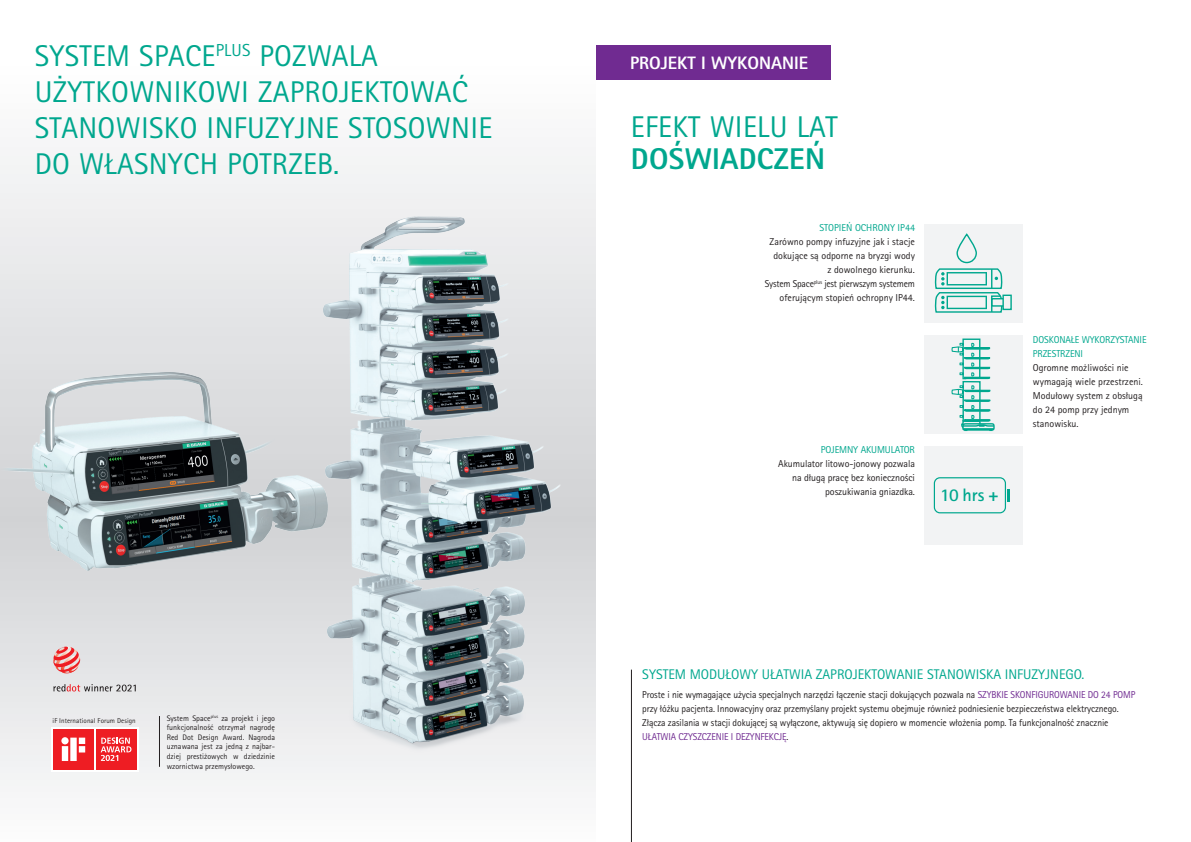
<style>
.page{position:relative;width:1191px;height:842px;background:#fff}
.page>*{position:absolute;margin:0;border:0;box-sizing:border-box;transform-origin:0 0}
.Headline{font:30px/36px "Rotis Sans Serif Pro";letter-spacing:.01em;color:#00a78e}
.t1{font:800 18px "Rotis Sans Serif Pro";color:#fff}
.t2{font:700 18px "Rotis Sans Serif Pro";color:#00a78e}
.t3{font:14px "Rotis Sans Serif Pro";color:#00a78e}
.t4{font:10px/14px "Rotis Sans Serif Pro";letter-spacing:-.01em;color:#231f20;scale:.96 1}
.t5{font:10px/14px "Rotis Sans Serif Pro";letter-spacing:-.01em;color:#231f20;text-align:right}
.t6{font:10px "Rotis Sans Serif Pro";letter-spacing:-.01em;color:#00a78e}
.t7{font:8px/9.6px "Rotis Sans Serif Pro";color:#231f20;text-align:justify}
.t8{font:7px "Rotis Sans Serif Pro";letter-spacing:.01em;color:#231f20}
.s1{font-weight:800}
.s2{color:#00a78e}
.s3{color:#702b91}
</style>
<div class="page">
<hr style="left:631px;top:670px;width:1px;height:172px;background:#231f20">
<div style="left:924px;top:446px;width:98px;height:98px;background:#f2f3f4"></div>
<div style="left:933px;top:477px;width:73px;height:36px;border:1px solid #00a78e;border-radius:6px"></div>
<svg style="left:1007px;top:489px;width:3px;height:13px"></svg>
<div style="left:924px;top:336px;width:98px;height:98px;background:#f2f3f4"></div>
<svg style="left:951px;top:338px;width:44px;height:93px"></svg>
<div style="left:924px;top:224px;width:98px;height:98px;background:#f2f3f4"></div>
<div style="left:1002px;top:295px;width:9px;height:15px;border:1px solid #00a78e"></div>
<svg style="left:934px;top:268px;width:70px;height:45px"></svg>
<div style="left:956px;top:234px;width:21px;height:29px;border:1px solid #00a78e;border-radius:10px"></div>
<div style="left:595px;top:45px;width:236px;height:34px;background:#702b91"></div>
<svg style="left:0;top:156px;width:595px;height:630px"></svg>
<img style="left:281px;top:179px;width:305px;height:590px">
<img style="left:0;top:358px;width:348px;height:227px">
<svg style="left:53px;top:684px;width:83px;height:7px"></svg>
<svg style="left:53px;top:647px;width:27px;height:26px"></svg>
<svg style="left:51px;top:727px;width:87px;height:45px"></svg>
<div style="left:53px;top:729px;width:41px;height:40px;background:#ee1d23"></div>
<svg style="left:61px;top:737px;width:24px;height:24px"></svg>
<div style="left:96px;top:729px;width:40px;height:40px;background:#ee1d23"></div>
<svg style="left:101px;top:737px;width:30px;height:24px"></svg>
<hr style="left:159px;top:716px;width:1px;height:51px;background:#231f20">
<p class="Headline" style="left:35px;top:38px;width:459px">SYSTEM SPACE<sup>PLUS</sup> POZWALA<br>UŻYTKOWNIKOWI ZAPROJEKTOWAĆ<br>STANOWISKO INFUZYJNE STOSOWNIE<br>DO WŁASNYCH POTRZEB.</p>
<p class="t8" style="left:53px;top:716px;width:85px">iF International Forum Design</p>
<p class="t7" style="left:167px;top:713px;width:110px">System Space<sup>plus</sup> za projekt i jego funkcjonalność otrzymał nagrodę Red Dot Design Award. Nagroda uznawana jest za jedną z najbar&shy;dziej prestiżowych w dziedzinie wzornictwa przemysłowego.</p>
<p class="t1" style="left:630px;top:51px;width:180px">PROJEKT I WYKONANIE</p>
<p class="Headline" style="left:631px;top:111px;width:208px;line-height:32px">EFEKT WIELU LAT<br><span class="s1">DOŚWIADCZEŃ</span></p>
<p class="t5" style="left:769px;top:221px;width:147px"><span class="s2">STOPIEŃ OCHRONY IP44<br></span>Zarówno pompy infuzyjne jak i stacje dokujące są odporne na bryzgi wody z dowolnego kierunku.</p>
<p class="t4" style="left:764px;top:277px;width:158px;text-align:right">System Space<sup>plus</sup> jest pierwszym systemem oferującym stopień ochropny IP44.</p>
<p class="t6" style="left:820px;top:444px;width:96px">POJEMNY AKUMULATOR</p>
<p class="t5" style="left:778px;top:457px;width:138px">Akumulator litowo-jonowy pozwala na długą pracę bez konieczności</p>
<p class="t5" style="left:825px;top:485px;width:91px">poszukiwania gniazdka.</p>
<p class="t2" style="left:940px;top:484px;width:60px">10 hrs +</p>
<p class="t5" style="left:1033px;top:332px;width:115px;text-align:left"><span class="s2">DOSKONAŁE WYKORZYSTANIE<br>PRZESTRZENI<br></span>Ogromne możliwości nie wymagają wiele przestrzeni.<br>Modułowy system z obsługą do 24 pomp przy jednym</p>
<p class="t5" style="left:1033px;top:416px;width:47px">stanowisku.</p>
<p class="t3" style="left:642px;top:666px;width:444px">SYSTEM MODUŁOWY UŁATWIA ZAPROJEKTOWANIE STANOWISKA INFUZYJNEGO.</p>
<p class="t4" style="left:642px;top:688px;width:515px">Proste i nie wymagające użycia specjalnych narzędzi łączenie stacji dokujących pozwala na <span class="s3">SZYBKIE SKONFIGUROWANIE DO 24 POMP </span>przy łóżku pacjenta. Innowacyjny oraz przemyślany projekt systemu obejmuje również podniesienie bezpieczeństwa elektrycznego.<br>Złącza zasilania w stacji dokującej są wyłączone, aktywują się dopiero w momencie włożenia pomp. Ta funkcjonalność znacznie <span class="s3">UŁATWIA CZYSZCZENIE I DEZYNFEKCJĘ</span>.</p>
</div>
